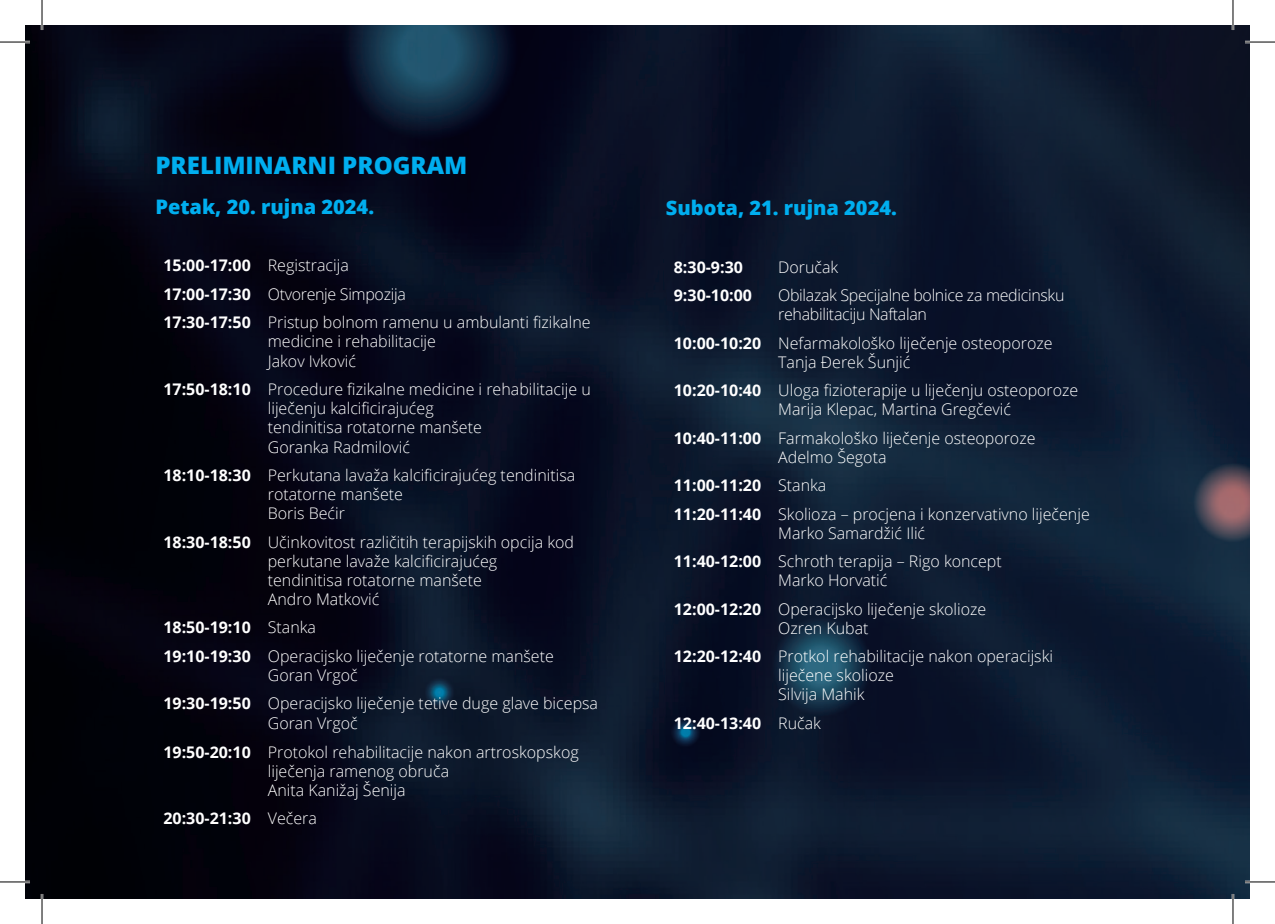
<style>
.page{position:relative;width:1275px;height:924px;background:#fff}
.page>*{position:absolute;margin:0;border:0;box-sizing:border-box;transform-origin:0 0}
.t1{font:800 24px "Open Sans";color:#00aeef}
.t2{font:800 20px "Open Sans";color:#00aeef}
.t3{font:300 16px/19.2px "Open Sans";color:#fff}
.t4{font:700 16px "Open Sans";color:#fff}
.t5{font:300 16px/19.2px "Open Sans";letter-spacing:-.02em;color:#fff}
</style>
<div class="page">
<img style="left:25px;top:25px;width:1225px;height:873px">
<hr style="left:0;top:41px;width:30px;height:2px;background:#fff">
<hr style="left:1245px;top:41px;width:30px;height:2px;background:#fff">
<hr style="left:0;top:880px;width:30px;height:2px;background:#fff">
<hr style="left:1245px;top:880px;width:30px;height:2px;background:#fff">
<hr style="left:41px;top:0;width:2px;height:30px;background:#fff">
<hr style="left:41px;top:893px;width:2px;height:30px;background:#fff">
<hr style="left:1231px;top:0;width:3px;height:30px;background:#fff">
<hr style="left:1231px;top:893px;width:3px;height:30px;background:#fff">
<hr style="left:0;top:42px;width:30px;height:1px;background:#000">
<hr style="left:1245px;top:42px;width:30px;height:1px;background:#000">
<hr style="left:0;top:881px;width:30px;height:1px;background:#000">
<hr style="left:1245px;top:881px;width:30px;height:1px;background:#000">
<hr style="left:42px;top:0;width:1px;height:30px;background:#000">
<hr style="left:42px;top:893px;width:1px;height:30px;background:#000">
<hr style="left:1232px;top:0;width:1px;height:30px;background:#000">
<hr style="left:1232px;top:893px;width:1px;height:30px;background:#000">
<p class="t1" style="left:155px;top:147px;width:313px">PRELIMINARNI PROGRAM</p>
<p class="t2" style="left:155px;top:191px;width:220px">Petak, 20. rujna 2024.</p>
<p class="t4" style="left:163px;top:254px;width:89px">15:00-17:00</p>
<p class="t3" style="left:268px;top:255px;width:83px">Registracija</p>
<p class="t4" style="left:163px;top:282px;width:89px">17:00-17:30</p>
<p class="t5" style="left:268px;top:284px;width:139px">Otvorenje Simpozija</p>
<p class="t4" style="left:163px;top:311px;width:89px">17:30-17:50</p>
<p class="t3" style="left:268px;top:312px;width:324px">Pristup bolnom ramenu u ambulanti fizikalne medicine i rehabilitacije</p>
<p class="t3" style="left:268px;top:350px;width:90px">Jakov Ivković</p>
<p class="t4" style="left:163px;top:377px;width:89px">17:50-18:10</p>
<p class="t3" style="left:268px;top:379px;width:324px">Procedure fizikalne medicine i rehabilitacije u liječenju kalcificirajućeg</p>
<p class="t3" style="left:268px;top:417px;width:216px">tendinitisa rotatorne manšete</p>
<p class="t3" style="left:268px;top:436px;width:144px">Goranka Radmilović</p>
<p class="t4" style="left:163px;top:463px;width:89px">18:10-18:30</p>
<p class="t3" style="left:268px;top:465px;width:309px">Perkutana lavaža kalcificirajućeg tendinitisa rotatorne manšete</p>
<p class="t3" style="left:268px;top:503px;width:79px">Boris Bećir</p>
<p class="t4" style="left:163px;top:530px;width:89px">18:30-18:50</p>
<p class="t3" style="left:268px;top:531px;width:308px">Učinkovitost različitih terapijskih opcija kod perkutane lavaže kalcificirajućeg tendinitisa rotatorne manšete</p>
<p class="t3" style="left:268px;top:589px;width:113px">Andro Matković</p>
<p class="t4" style="left:163px;top:616px;width:89px">18:50-19:10</p>
<p class="t3" style="left:268px;top:617px;width:50px">Stanka</p>
<p class="t4" style="left:163px;top:644px;width:89px">19:10-19:30</p>
<p class="t3" style="left:268px;top:645px;width:288px">Operacijsko liječenje rotatorne manšete</p>
<p class="t3" style="left:268px;top:665px;width:92px">Goran Vrgoč</p>
<p class="t4" style="left:163px;top:692px;width:89px">19:30-19:50</p>
<p class="t3" style="left:268px;top:693px;width:332px">Operacijsko liječenje tetive duge glave bicepsa</p>
<p class="t3" style="left:268px;top:712px;width:92px">Goran Vrgoč</p>
<p class="t4" style="left:163px;top:740px;width:89px">19:50-20:10</p>
<p class="t3" style="left:268px;top:741px;width:312px">Protokol rehabilitacije nakon artroskopskog liječenja ramenog obruča</p>
<p class="t3" style="left:268px;top:779px;width:139px">Anita Kanižaj Šenija</p>
<p class="t4" style="left:163px;top:806px;width:89px">20:30-21:30</p>
<p class="t3" style="left:268px;top:808px;width:51px">Večera</p>
<p class="t2" style="left:666px;top:193px;width:232px">Subota, 21. rujna 2024.</p>
<p class="t4" style="left:674px;top:255px;width:71px">8:30-9:30</p>
<p class="t3" style="left:778px;top:257px;width:62px">Doručak</p>
<p class="t4" style="left:674px;top:284px;width:80px">9:30-10:00</p>
<p class="t5" style="left:778px;top:285px;width:288px">Obilazak Specijalne bolnice za medicinsku rehabilitaciju Naftalan</p>
<p class="t4" style="left:674px;top:331px;width:89px">10:00-10:20</p>
<p class="t3" style="left:778px;top:333px;width:276px">Nefarmakološko liječenje osteoporoze</p>
<p class="t3" style="left:778px;top:352px;width:134px">Tanja Đerek Šunjić</p>
<p class="t4" style="left:674px;top:379px;width:89px">10:20-10:40</p>
<p class="t3" style="left:778px;top:380px;width:302px">Uloga fizioterapije u liječenju osteoporoze</p>
<p class="t3" style="left:778px;top:399px;width:234px">Marija Klepac, Martina Gregčević</p>
<p class="t4" style="left:674px;top:426px;width:89px">10:40-11:00</p>
<p class="t3" style="left:778px;top:427px;width:259px">Farmakološko liječenje osteoporoze</p>
<p class="t3" style="left:778px;top:447px;width:110px">Adelmo Šegota</p>
<p class="t4" style="left:674px;top:474px;width:89px">11:00-11:20</p>
<p class="t3" style="left:778px;top:475px;width:50px">Stanka</p>
<p class="t4" style="left:674px;top:502px;width:89px">11:20-11:40</p>
<p class="t3" style="left:778px;top:503px;width:313px">Skolioza – procjena i konzervativno liječenje</p>
<p class="t3" style="left:778px;top:522px;width:148px">Marko Samardžić Ilić</p>
<p class="t4" style="left:674px;top:549px;width:89px">11:40-12:00</p>
<p class="t3" style="left:778px;top:551px;width:225px">Schroth terapija – Rigo koncept</p>
<p class="t3" style="left:778px;top:570px;width:111px">Marko Horvatić</p>
<p class="t4" style="left:674px;top:597px;width:89px">12:00-12:20</p>
<p class="t3" style="left:778px;top:598px;width:210px">Operacijsko liječenje skolioze</p>
<p class="t3" style="left:778px;top:617px;width:92px">Ozren Kubat</p>
<p class="t4" style="left:674px;top:644px;width:89px">12:20-12:40</p>
<p class="t3" style="left:778px;top:646px;width:276px">Protkol rehabilitacije nakon operacijski</p>
<p class="t3" style="left:778px;top:665px;width:117px">liječene skolioze</p>
<p class="t3" style="left:778px;top:684px;width:88px">Silvija Mahik</p>
<p class="t4" style="left:674px;top:711px;width:89px">12:40-13:40</p>
<p class="t3" style="left:778px;top:712px;width:44px">Ručak</p>
</div>
